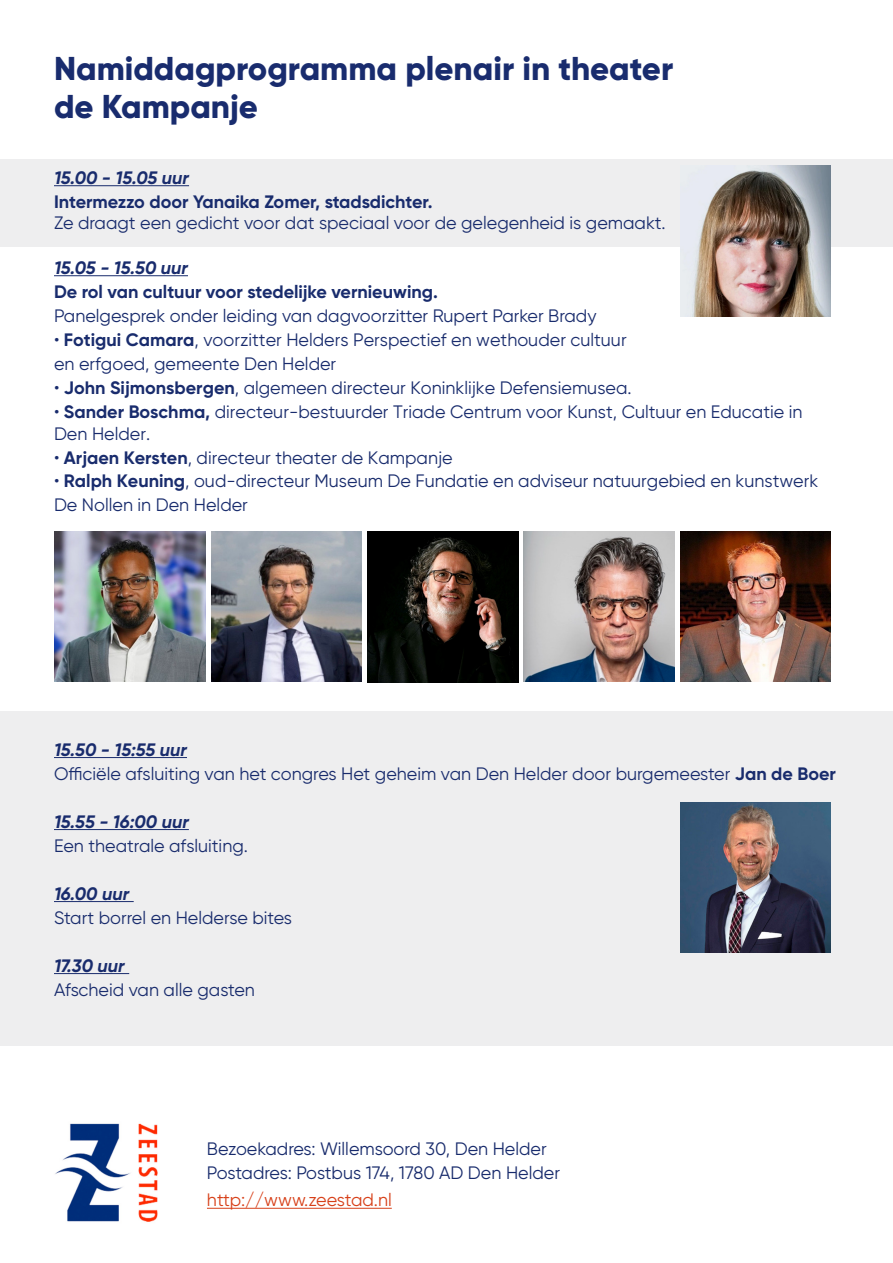
<style>
.page{position:relative;width:893px;height:1263px;background:#fff}
.page>*{position:absolute;margin:0;border:0;box-sizing:border-box;transform-origin:0 0}
.t1{font:800 33px/37.5px "Gilroy";color:#192c6e}
.t2{font:18px/24px "Gilroy";color:#192c6d}
.t3{font:700 18px "Gilroy";color:#192c6d}
.t4{font:italic 700 18px "Gilroy";color:#192c6d}
.t5{font:18px "Gilroy";color:#182b6c}
.t6{font:18px "Gilroy";color:#d74019}
.s1{font-weight:700}
</style>
<div class="page">
<div style="left:0;top:159px;width:893px;height:88px;background:#eeeeef"></div>
<div style="left:0;top:711px;width:893px;height:335px;background:#eeeeef"></div>
<hr style="left:54px;top:185px;width:135px;height:1px;background:#192c6d">
<hr style="left:54px;top:275px;width:134px;height:1px;background:#192c6d">
<hr style="left:54px;top:757px;width:133px;height:1px;background:#192c6d">
<hr style="left:54px;top:829px;width:135px;height:1px;background:#192c6d">
<hr style="left:54px;top:901px;width:80px;height:1px;background:#192c6d">
<hr style="left:54px;top:973px;width:75px;height:1px;background:#192c6d">
<img style="left:55px;top:531px;width:150px;height:151px">
<img style="left:367px;top:531px;width:151px;height:151px">
<img style="left:211px;top:531px;width:150px;height:151px">
<img style="left:524px;top:531px;width:150px;height:151px">
<img style="left:680px;top:531px;width:150px;height:151px">
<img style="left:680px;top:802px;width:150px;height:150px">
<img style="left:55px;top:1123px;width:103px;height:99px">
<hr style="left:207px;top:1208px;width:185px;height:1px;background:#d74019">
<img style="left:680px;top:166px;width:150px;height:150px">
<p class="t1" style="left:54px;top:50px;width:621px">Namiddagprogramma plenair in theater de Kampanje</p>
<p class="t4" style="left:54px;top:166px;width:137px">15.00 - 15.05 uur</p>
<p class="t3" style="left:54px;top:190px;width:380px">Intermezzo door Yanaika Zomer, stadsdichter.</p>
<p class="t2" style="left:54px;top:210px;width:613px">Ze draagt een gedicht voor dat speciaal voor de gelegenheid is gemaakt.</p>
<p class="t4" style="left:54px;top:256px;width:135px">15.05 - 15.50 uur</p>
<p class="t3" style="left:54px;top:280px;width:385px">De rol van cultuur voor stedelijke vernieuwing.</p>
<p class="t2" style="left:54px;top:303px;width:544px">Panelgesprek onder leiding van dagvoorzitter Rupert Parker Brady</p>
<p class="t2" style="left:54px;top:327px;width:574px">• <span class="s1">Fotigui Camara</span>, voorzitter Helders Perspectief en wethouder cultuur en erfgoed, gemeente Den Helder</p>
<p class="t2" style="left:54px;top:375px;width:579px">• <span class="s1">John Sijmonsbergen</span>, algemeen directeur Koninklijke Defensiemusea.</p>
<p class="t2" style="left:54px;top:401px;width:750px;line-height:21.6px">• <span class="s1">Sander Boschma,</span> directeur-bestuurder Triade Centrum voor Kunst, Cultuur en Educatie in<br>Den Helder.</p>
<p class="t2" style="left:54px;top:445px;width:400px">• <span class="s1">Arjaen Kersten</span>, directeur theater de Kampanje</p>
<p class="t2" style="left:54px;top:469px;width:766px">• <span class="s1">Ralph Keuning</span>, oud-directeur Museum De Fundatie en adviseur natuurgebied en kunstwerk<br>De Nollen in Den Helder</p>
<p class="t4" style="left:54px;top:738px;width:135px">15.50 - 15:55 uur</p>
<p class="t2" style="left:54px;top:761px;width:783px">Officiële afsluiting van het congres Het geheim van Den Helder door burgemeester <span class="s1">Jan de Boer</span></p>
<p class="t4" style="left:54px;top:810px;width:136px">15.55 - 16:00 uur</p>
<p class="t2" style="left:54px;top:833px;width:195px">Een theatrale afsluiting.</p>
<p class="t4" style="left:54px;top:882px;width:77px">16.00 uur</p>
<p class="t2" style="left:54px;top:905px;width:240px">Start borrel en Helderse bites</p>
<p class="t4" style="left:54px;top:954px;width:72px">17.30 uur</p>
<p class="t2" style="left:54px;top:977px;width:202px">Afscheid van alle gasten</p>
<p class="t5" style="left:207px;top:1138px;width:341px">Bezoekadres: Willemsoord 30, Den Helder</p>
<p class="t5" style="left:207px;top:1162px;width:355px">Postadres: Postbus 174, 1780 AD Den Helder</p>
<p class="t6" style="left:207px;top:1189px;width:186px">http://www.zeestad.nl</p>
</div>
